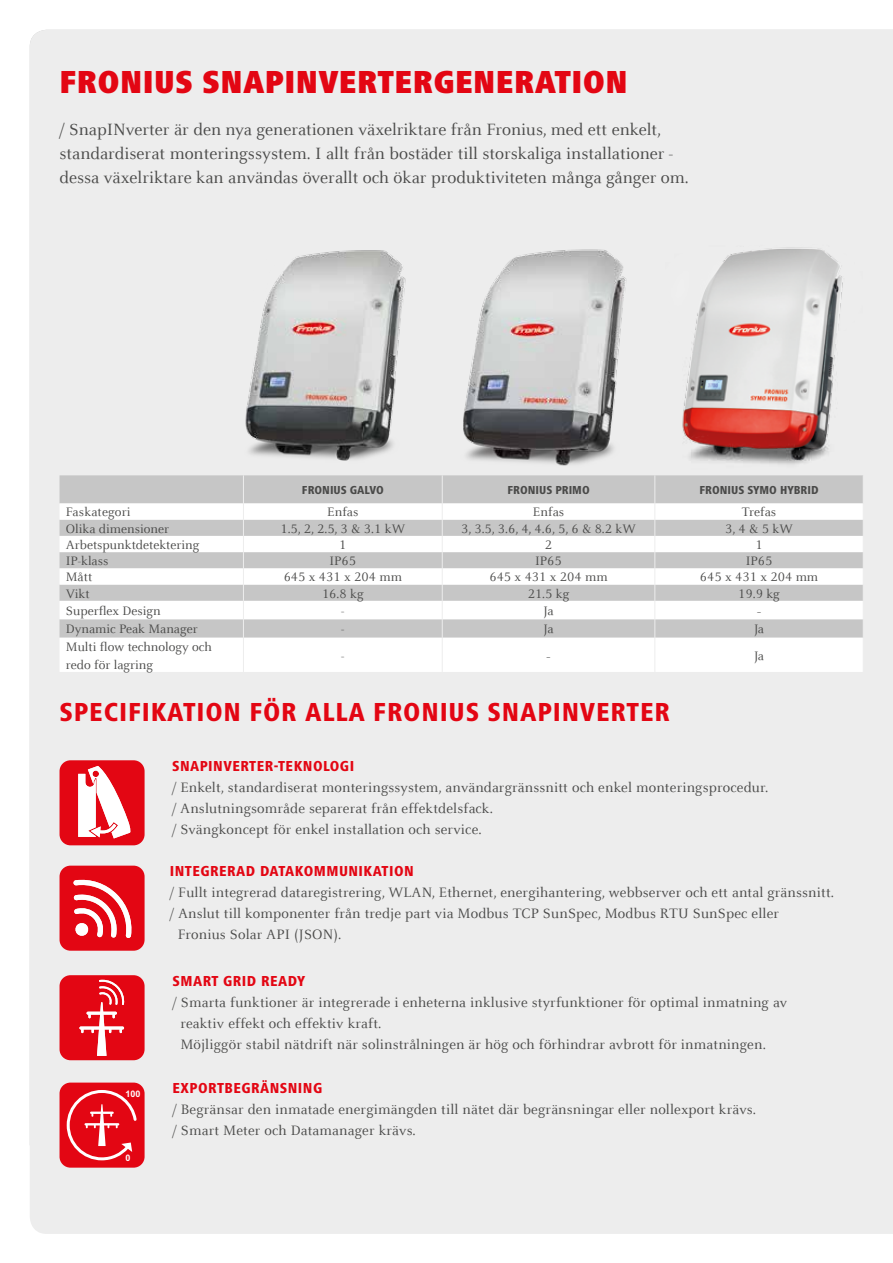
<style>
.page{position:relative;width:893px;height:1263px;background:#fff}
.page>*{position:absolute;margin:0;border:0;box-sizing:border-box;transform-origin:0 0}
.t1{font:900 condensed 33px "Frutiger Next LTW1 G";letter-spacing:.01em;color:#e30613}
.t2{font:800 condensed 27px "Frutiger Next LTW1 G";letter-spacing:.03em;color:#e30613}
.t3{font:18px/24px "Celeste Offc Pro";color:#4a4a49}
.t4{font:16.5px "Celeste Offc Pro";color:#4a4a49}
.t5{font:15px/21px "Celeste Offc Pro";letter-spacing:.01em;color:#4a4a49}
.t6{font:800 condensed 15px "Frutiger Next LTW1 G";letter-spacing:.03em;color:#e30613}
.t7{font:13.5px/18px "Celeste Offc Pro";color:#4a4a49}
.t8{font:800 condensed 12px "Frutiger Next LTW1 G";color:#4a4a49}
.t9{font:700 9px "Arial";color:#fff}
</style>
<div class="page">
<div style="left:30px;top:30px;width:863px;height:1204px;background:#ededed"></div>
<img style="left:244px;top:232px;width:172px;height:243px">
<img style="left:666px;top:236px;width:196px;height:237px">
<img style="left:450px;top:232px;width:186px;height:241px">
<div style="left:60px;top:475px;width:803px;height:28px;background:#c6c6c6"></div>
<svg style="left:60px;top:503px;width:803px;height:169px"></svg>
<hr style="left:243px;top:638px;width:1px;height:34px;background:#ededed">
<hr style="left:442px;top:638px;width:1px;height:34px;background:#ededed">
<hr style="left:654px;top:638px;width:1px;height:34px;background:#ededed">
<hr style="left:863px;top:638px;width:1px;height:34px;background:#ededed">
<svg style="left:243px;top:475px;width:1px;height:163px"></svg>
<svg style="left:442px;top:475px;width:1px;height:163px"></svg>
<svg style="left:654px;top:475px;width:1px;height:163px"></svg>
<svg style="left:863px;top:475px;width:1px;height:163px"></svg>
<svg style="left:60px;top:760px;width:85px;height:85px"></svg>
<svg style="left:60px;top:866px;width:85px;height:85px;background:#e7343f"></svg>
<svg style="left:60px;top:975px;width:85px;height:85px;background:#e62530"></svg>
<div style="left:60px;top:1082px;width:85px;height:86px;background:#e30613;border-radius:11px"></div>
<svg style="left:66px;top:1090px;width:71px;height:71px"></svg>
<h1 class="t1" style="left:60px;top:63px;width:570px">FRONIUS SNAPINVERTERGENERATION</h1>
<p class="t3" style="left:60px;top:117px;width:631px">/ SnapINverter är den nya generationen växelriktare från Fronius, med ett enkelt, standardiserat monteringssystem. I allt från bostäder till storskaliga installationer - dessa växelriktare kan användas överallt och ökar produktiviteten många gånger om.</p>
<p class="t8" style="left:302px;top:483px;width:83px">FRONIUS GALVO</p>
<p class="t8" style="left:507px;top:483px;width:84px">FRONIUS PRIMO</p>
<p class="t8" style="left:699px;top:483px;width:121px">FRONIUS SYMO HYBRID</p>
<p class="t7" style="left:66px;top:503px;width:66px">Faskategori</p>
<p class="t7" style="left:327px;top:503px;width:33px">Enfas</p>
<p class="t7" style="left:533px;top:503px;width:33px">Enfas</p>
<p class="t7" style="left:742px;top:503px;width:36px">Trefas</p>
<p class="t7" style="left:66px;top:519px;width:105px">Olika dimensioner</p>
<p class="t7" style="left:280px;top:519px;width:126px">1.5, 2, 2.5, 3 &amp; 3.1 kW</p>
<p class="t7" style="left:461px;top:519px;width:176px">3, 3.5, 3.6, 4, 4.6, 5, 6 &amp; 8.2 kW</p>
<p class="t7" style="left:725px;top:519px;width:69px">3, 4 &amp; 5 kW</p>
<p class="t7" style="left:66px;top:535px;width:135px">Arbetspunktdetektering</p>
<p class="t7" style="left:339px;top:535px;width:9px">1</p>
<p class="t7" style="left:545px;top:535px;width:9px">2</p>
<p class="t7" style="left:755px;top:535px;width:9px">1</p>
<p class="t7" style="left:66px;top:552px;width:44px">IP-klass</p>
<p class="t7" style="left:329px;top:552px;width:28px">IP65</p>
<p class="t7" style="left:535px;top:552px;width:28px">IP65</p>
<p class="t7" style="left:746px;top:552px;width:28px">IP65</p>
<p class="t7" style="left:66px;top:568px;width:28px">Mått</p>
<p class="t7" style="left:284px;top:568px;width:120px">645 x 431 x 204 mm</p>
<p class="t7" style="left:489px;top:568px;width:120px">645 x 431 x 204 mm</p>
<p class="t7" style="left:700px;top:568px;width:120px">645 x 431 x 204 mm</p>
<p class="t7" style="left:66px;top:584px;width:25px">Vikt</p>
<p class="t7" style="left:322px;top:584px;width:43px">16.8 kg</p>
<p class="t7" style="left:528px;top:584px;width:43px">21.5 kg</p>
<p class="t7" style="left:738px;top:584px;width:43px">19.9 kg</p>
<p class="t7" style="left:66px;top:601px;width:96px">Superflex Design</p>
<p class="t7" style="left:341px;top:601px;width:5px">-</p>
<p class="t7" style="left:543px;top:601px;width:12px">Ja</p>
<p class="t4" style="left:757px;top:601px;width:5px">-</p>
<p class="t7" style="left:66px;top:620px;width:133px">Dynamic Peak Manager</p>
<p class="t7" style="left:341px;top:620px;width:5px">-</p>
<p class="t7" style="left:543px;top:620px;width:12px">Ja</p>
<p class="t7" style="left:754px;top:620px;width:12px">Ja</p>
<p class="t7" style="left:66px;top:637px;width:147px">Multi flow technology och redo för lagring</p>
<p class="t4" style="left:547px;top:646px;width:5px">-</p>
<p class="t7" style="left:754px;top:646px;width:12px">Ja</p>
<p class="t7" style="left:341px;top:646px;width:5px">-</p>
<h2 class="t2" style="left:60px;top:697px;width:612px">SPECIFIKATION FÖR ALLA FRONIUS SNAPINVERTER</h2>
<p class="t6" style="left:172px;top:757px;width:184px">SNAPINVERTER-TEKNOLOGI</p>
<p class="t5" style="left:172px;top:777px;width:598px">/ Enkelt, standardiserat monteringssystem, användargränssnitt och enkel monteringsprocedur. / Anslutningsområde separerat från effektdelsfack.<br>/ Svängkoncept för enkel installation och service.</p>
<p class="t6" style="left:170px;top:863px;width:245px">INTEGRERAD DATAKOMMUNIKATION</p>
<p class="t5" style="left:170px;top:882px;width:666px">/ Fullt integrerad dataregistrering, WLAN, Ethernet, energihantering, webbserver och ett antal gränssnitt.</p>
<p class="t5" style="left:170px;top:903px;width:611px">/ Anslut till komponenter från tredje part via Modbus TCP SunSpec, Modbus RTU SunSpec eller</p>
<p class="t5" style="left:178px;top:924px;width:165px">Fronius Solar API (JSON).</p>
<p class="t6" style="left:173px;top:972px;width:134px">SMART GRID READY</p>
<p class="t5" style="left:180px;top:991px;width:608px;text-indent:-8px">/ Smarta funktioner är integrerade i enheterna inklusive styrfunktioner för optimal inmatning av reaktiv effekt och effektiv kraft.<br>Möjliggör stabil nätdrift när solinstrålningen är hög och förhindrar avbrott för inmatningen.</p>
<p class="t9" style="left:125px;top:1087px;width:17px">100</p>
<p class="t6" style="left:173px;top:1080px;width:151px">EXPORTBEGRÄNSNING</p>
<p class="t5" style="left:173px;top:1099px;width:585px">/ Begränsar den inmatade energimängden till nätet där begränsningar eller nollexport krävs. / Smart Meter och Datamanager krävs.</p>
<p class="t9" style="left:125px;top:1151px;width:7px">0</p>
</div>
